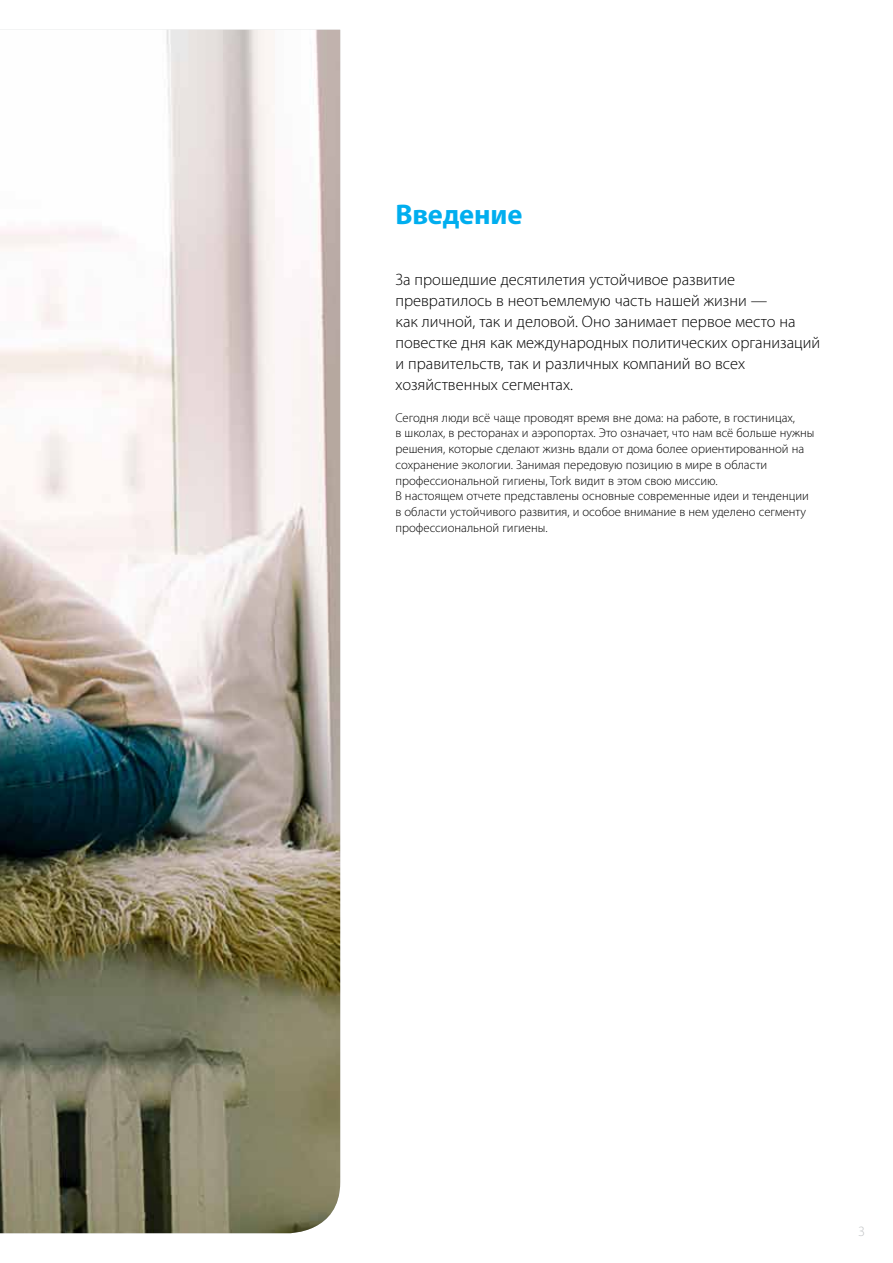
<style>
.page{position:relative;width:893px;height:1263px;background:#fff}
.page>*{position:absolute;margin:0;border:0;box-sizing:border-box;transform-origin:0 0}
.t1{font:700 28.5px "Myriad Pro";letter-spacing:-.005em;color:#00aeef}
.t2{font:300 16.5px/21px "Myriad Pro";color:#000}
.t3{font:300 14.25px "Myriad Pro";color:#c2c4c6}
.t4{font:300 12.75px/15.8px "Myriad Pro";color:#000}
</style>
<div class="page">
<img style="left:0;top:30px;width:340px;height:1203px">
<h1 class="t1" style="left:395px;top:195px;width:128px">Введение</h1>
<p class="t2" style="left:395px;top:269px;width:426px">За прошедшие десятилетия устойчивое развитие превратилось в неотъемлемую часть нашей жизни —<br>как личной, так и деловой. Оно занимает первое место на повестке дня как международных политических организаций и правительств, так и различных компаний во всех хозяйственных сегментах.</p>
<p class="t4" style="left:395px;top:410px;width:421px">Сегодня люди всё чаще проводят время вне дома: на работе, в гостиницах,<br>в школах, в ресторанах и аэропортах. Это означает, что нам всё больше нужны решения, которые сделают жизнь вдали от дома более ориентированной на сохранение экологии. Занимая передовую позицию в мире в области профессиональной гигиены, Tork видит в этом свою миссию.<br>В настоящем отчете представлены основные современные идеи и тенденции в области устойчивого развития, и особое внимание в нем уделено сегменту профессиональной гигиены.</p>
<p class="t3" style="left:858px;top:1224px;width:8px">3</p>
</div>
